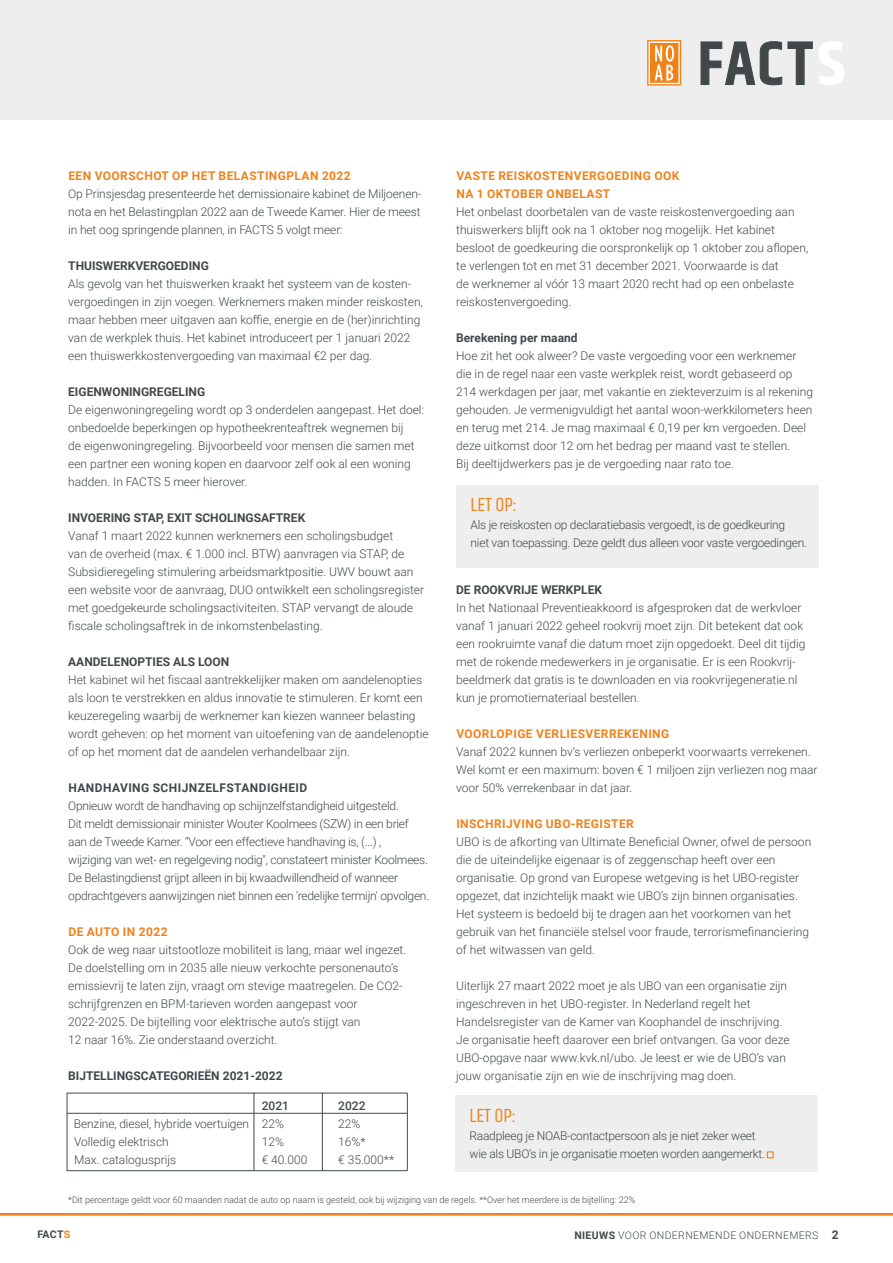
<style>
.page{position:relative;width:893px;height:1263px;background:#fff}
.page>*{position:absolute;margin:0;border:0;box-sizing:border-box;transform-origin:0 0}
.t1{font:19.5px "Khand";color:#f0821a}
.t2{font:300 12px/18px "Roboto";color:#424849}
.t3{font:300 12px/18px "Roboto";letter-spacing:-.02em;color:#424849}
.t4{font:700 12px "Roboto";color:#424849}
.t5{font:700 12px/18px "Roboto";letter-spacing:.035em;color:#f0821a}
.t6{font:700 12px "Roboto";letter-spacing:.035em;color:#424849}
.t7{font:500 12px "Roboto";color:#424849}
.t8{font:300 10.5px "Roboto";letter-spacing:.035em;color:#424849}
.t9{font:700 10.5px "Roboto";letter-spacing:.025em;color:#424849}
.t10{font:300 9px "Roboto";color:#424849}
.s1{color:#f0821a}
.s2{font-weight:700}
.s3{font-weight:700;font-size:12px}
</style>
<div class="page">
<hr style="left:0;top:1213px;width:893px;height:3px;background:#f0821a">
<div style="left:0;top:0;width:893px;height:120px;background:#eee"></div>
<svg style="left:647px;top:40px;width:34px;height:46px;background:#f4a962"></svg>
<svg style="left:700px;top:41px;width:144px;height:45px"></svg>
<div style="left:455px;top:1095px;width:362px;height:76px;background:#eee"></div>
<svg style="left:766px;top:1151px;width:8px;height:8px"></svg>
<hr style="left:67px;top:1113px;width:340px;height:1px;background:#424849">
<hr style="left:67px;top:1093px;width:340px;height:1px;background:#424849">
<hr style="left:67px;top:1170px;width:340px;height:1px;background:#424849">
<hr style="left:407px;top:1093px;width:1px;height:78px;background:#424849">
<hr style="left:67px;top:1093px;width:1px;height:78px;background:#424849">
<hr style="left:254px;top:1093px;width:1px;height:78px;background:#424849">
<hr style="left:322px;top:1093px;width:1px;height:78px;background:#424849">
<div style="left:456px;top:485px;width:363px;height:83px;background:#eee"></div>
<p class="t5" style="left:68px;top:166px;width:284px">EEN VOORSCHOT OP HET BELASTINGPLAN 2022</p>
<p class="t2" style="left:68px;top:184px;width:355px;text-align:justify">Op Prinsjesdag presenteerde het demissionaire kabinet de Miljoenen&shy;nota en het Belastingplan 2022 aan de Tweede Kamer. Hier de meest in het oog springende plannen, in FACTS 5 volgt meer:</p>
<p class="t4" style="left:68px;top:257px;width:142px">THUISWERKVERGOEDING</p>
<p class="t2" style="left:68px;top:274px;width:356px">Als gevolg van het thuiswerken kraakt het systeem van de kosten&shy;vergoedingen in zijn voegen. Werknemers maken minder reiskosten, maar hebben meer uitgaven aan koffie, energie en de (her)inrichting van de werkplek thuis. Het kabinet introduceert per 1 januari 2022 een thuiswerkkostenvergoeding van maximaal €2 per dag.</p>
<p class="t4" style="left:68px;top:383px;width:139px">EIGENWONINGREGELING</p>
<p class="t2" style="left:68px;top:400px;width:357px">De eigenwoningregeling wordt op 3 onderdelen aangepast. Het doel: onbedoelde beperkingen op hypotheekrenteaftrek wegnemen bij<br>de eigenwoningregeling. Bijvoorbeeld voor mensen die samen met een partner een woning kopen en daarvoor zelf ook al een woning hadden. In FACTS 5 meer hierover.</p>
<p class="t4" style="left:68px;top:509px;width:239px">INVOERING STAP, EXIT SCHOLINGSAFTREK</p>
<p class="t2" style="left:68px;top:526px;width:357px">Vanaf 1 maart 2022 kunnen werknemers een scholingsbudget<br>van de overheid (max. € 1.000 incl. BTW) aanvragen via STAP, de Subsidieregeling stimulering arbeidsmarktpositie. UWV bouwt aan een website voor de aanvraag, DUO ontwikkelt een scholingsregister met goedgekeurde scholingsactiviteiten. STAP vervangt de aloude fiscale scholingsaftrek in de inkomstenbelasting.</p>
<p class="t4" style="left:68px;top:653px;width:163px">AANDELENOPTIES ALS LOON</p>
<p class="t2" style="left:68px;top:670px;width:362px">Het kabinet wil het fiscaal aantrekkelijker maken om aandelenopties als loon te verstrekken en aldus innovatie te stimuleren. Er komt een keuzeregeling waarbij de werknemer kan kiezen wanneer belasting wordt geheven: op het moment van uitoefening van de aandelenoptie of op het moment dat de aandelen verhandelbaar zijn.</p>
<p class="t6" style="left:68px;top:779px;width:240px">HANDHAVING SCHIJNZELFSTANDIGHEID</p>
<p class="t3" style="left:68px;top:796px;width:362px">Opnieuw wordt de handhaving op schijnzelfstandigheid uitgesteld.<br>Dit meldt demissionair minister Wouter Koolmees (SZW) in een brief aan de Tweede Kamer. “Voor een effectieve handhaving is, (...) ,<br>wijziging van wet- en regelgeving nodig", constateert minister Koolmees.<br>De Belastingdienst grijpt alleen in bij kwaadwillendheid of wanneer opdrachtgevers aanwijzingen niet binnen een 'redelijke termijn' opvolgen.</p>
<p class="t5" style="left:68px;top:922px;width:101px">DE AUTO IN 2022</p>
<p class="t2" style="left:68px;top:940px;width:340px">Ook de weg naar uitstootloze mobiliteit is lang, maar wel ingezet.<br>De doelstelling om in 2035 alle nieuw verkochte personenauto’s emissievrij te laten zijn, vraagt om stevige maatregelen. De CO2- schrijfgrenzen en BPM-tarieven worden aangepast voor 2022-2025. De bijtelling voor elektrische auto’s stijgt van<br>12 naar 16%. Zie onderstaand overzicht.</p>
<p class="t4" style="left:68px;top:1067px;width:216px">BIJTELLINGSCATEGORIEËN 2021-2022</p>
<p class="t7" style="left:262px;top:1097px;width:29px">2021</p>
<p class="t7" style="left:338px;top:1097px;width:29px">2022</p>
<p class="t2" style="left:74px;top:1114px;width:212px">Benzine, diesel, hybride voertuigen 22%</p>
<p class="t2" style="left:338px;top:1114px;width:24px">22%</p>
<p class="t2" style="left:74px;top:1132px;width:96px">Volledig elektrisch</p>
<p class="t2" style="left:262px;top:1132px;width:24px">12%</p>
<p class="t2" style="left:338px;top:1132px;width:29px">16%*</p>
<p class="t2" style="left:74px;top:1150px;width:104px">Max. catalogusprijs</p>
<p class="t2" style="left:262px;top:1150px;width:47px">€ 40.000</p>
<p class="t2" style="left:338px;top:1150px;width:57px">€ 35.000**</p>
<p class="t5" style="left:456px;top:166px;width:225px">VASTE REISKOSTENVERGOEDING OOK<br>NA 1 OKTOBER ONBELAST</p>
<p class="t2" style="left:456px;top:202px;width:354px">Het onbelast doorbetalen van de vaste reiskostenvergoeding aan thuiswerkers blijft ook na 1 oktober nog mogelijk. Het kabinet besloot de goedkeuring die oorspronkelijk op 1 oktober zou aflopen, te verlengen tot en met 31 december 2021. Voorwaarde is dat<br>de werknemer al vóór 13 maart 2020 recht had op een onbelaste reiskostenvergoeding.</p>
<p class="t4" style="left:456px;top:329px;width:123px">Berekening per maand</p>
<p class="t2" style="left:456px;top:346px;width:358px">Hoe zit het ook alweer? De vaste vergoeding voor een werknemer die in de regel naar een vaste werkplek reist, wordt gebaseerd op 214 werkdagen per jaar, met vakantie en ziekteverzuim is al rekening gehouden. Je vermenigvuldigt het aantal woon-werkkilometers heen en terug met 214. Je mag maximaal € 0,19 per km vergoeden. Deel deze uitkomst door 12 om het bedrag per maand vast te stellen.<br>Bij deeltijdwerkers pas je de vergoeding naar rato toe.</p>
<h1 class="t1" style="left:471px;top:493px;width:48px">LET OP:</h1>
<p class="t3" style="left:471px;top:516px;width:338px">Als je reiskosten op declaratiebasis vergoedt, is de goedkeuring<br>niet van toepassing. Deze geldt dus alleen voor vaste vergoedingen.</p>
<p class="t4" style="left:456px;top:581px;width:147px">DE ROOKVRIJE WERKPLEK</p>
<p class="t2" style="left:456px;top:598px;width:351px">In het Nationaal Preventieakkoord is afgesproken dat de werkvloer vanaf 1 januari 2022 geheel rookvrij moet zijn. Dit betekent dat ook een rookruimte vanaf die datum moet zijn opgedoekt. Deel dit tijdig met de rokende medewerkers in je organisatie. Er is een Rookvrij&shy;beeldmerk dat gratis is te downloaden en via rookvrijegeneratie.nl kun je promotiemateriaal bestellen.</p>
<p class="t5" style="left:456px;top:724px;width:214px">VOORLOPIGE VERLIESVERREKENING</p>
<p class="t2" style="left:456px;top:742px;width:363px">Vanaf 2022 kunnen bv’s verliezen onbeperkt voorwaarts verrekenen.<br>Wel komt er een maximum: boven € 1 miljoen zijn verliezen nog maar voor 50% verrekenbaar in dat jaar.</p>
<p class="t5" style="left:456px;top:814px;width:179px">INSCHRIJVING UBO-REGISTER</p>
<p class="t2" style="left:456px;top:832px;width:357px">UBO is de afkorting van Ultimate Beneficial Owner, ofwel de persoon die de uiteindelijke eigenaar is of zeggenschap heeft over een organisatie. Op grond van Europese wetgeving is het UBO-register opgezet, dat inzichtelijk maakt wie UBO’s zijn binnen organisaties.<br>Het systeem is bedoeld bij te dragen aan het voorkomen van het gebruik van het financiële stelsel voor fraude, terrorismefinanciering of het witwassen van geld.</p>
<p class="t2" style="left:456px;top:976px;width:335px">Uiterlijk 27 maart 2022 moet je als UBO van een organisatie zijn ingeschreven in het UBO-register. In Nederland regelt het Handelsregister van de Kamer van Koophandel de inschrijving.<br>Je organisatie heeft daarover een brief ontvangen. Ga voor deze UBO-opgave naar www.kvk.nl/ubo. Je leest er wie de UBO’s van jouw organisatie zijn en wie de inschrijving mag doen.</p>
<h1 class="t1" style="left:469px;top:1104px;width:48px">LET OP:</h1>
<p class="t3" style="left:469px;top:1126px;width:297px">Raadpleeg je NOAB-contactpersoon als je niet zeker weet wie als UBO’s in je organisatie moeten worden aangemerkt.</p>
<p class="t10" style="left:68px;top:1193px;width:569px">*Dit percentage geldt voor 60 maanden nadat de auto op naam is gesteld, ook bij wijziging van de regels. **Over het meerdere is de bijtelling: 22%</p>
<p class="t9" style="left:37px;top:1227px;width:34px">FACT<span class="s1">S</span></p>
<p class="t8" style="left:574px;top:1228px;width:266px"><span class="s2">NIEUWS</span> VOOR ONDERNEMENDE ONDERNEMERS <span class="s3">2</span></p>
</div>
